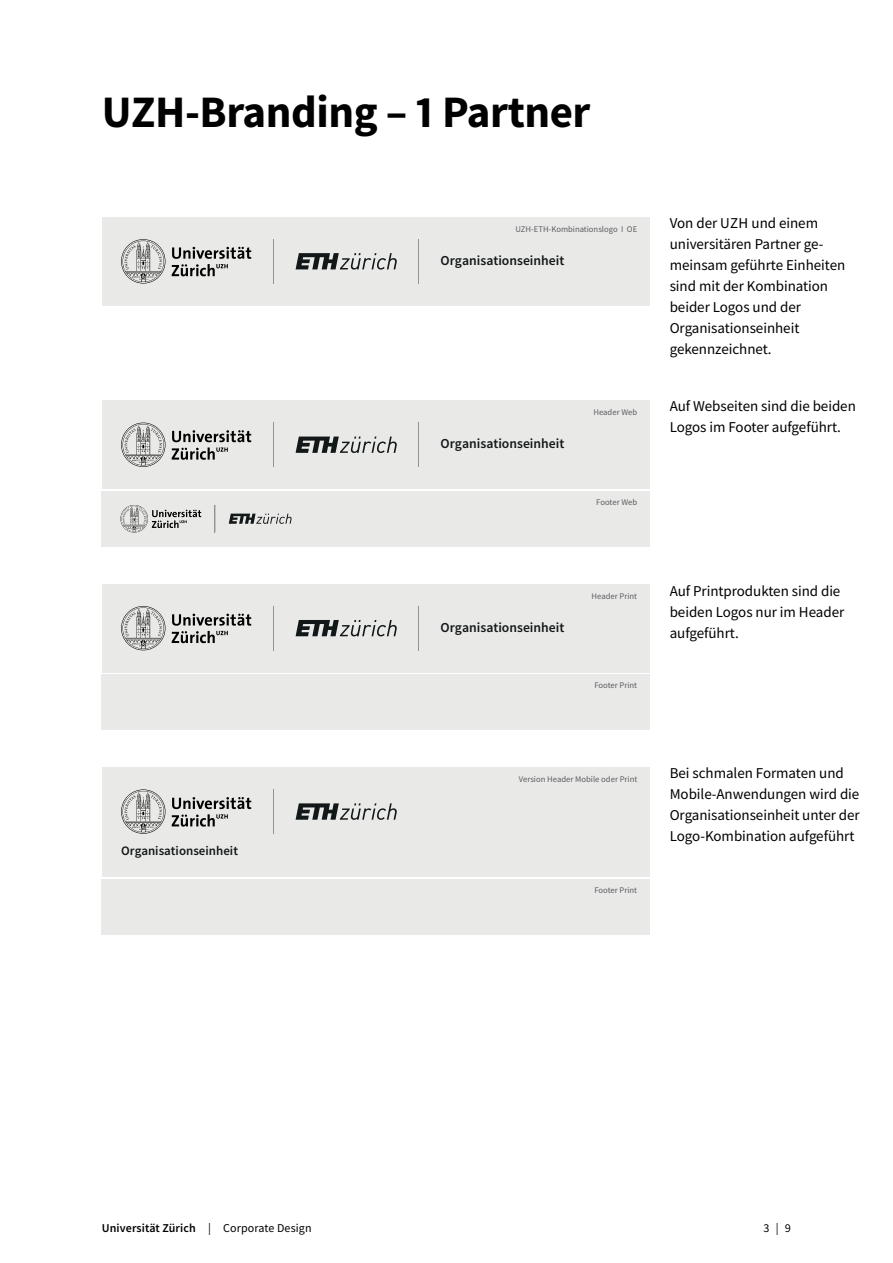
<style>
.page{position:relative;width:893px;height:1263px;background:#fff}
.page>*{position:absolute;margin:0;border:0;box-sizing:border-box;transform-origin:0 0}
.t1{font:700 45px "Source Sans Pro";letter-spacing:-.01em;color:#000}
.t2{font:15px/21px "Source Sans Pro";letter-spacing:-.005em;color:#000}
.t3{font:600 13.65px "Source Sans Pro";color:#121718}
.t4{font:600 12.9px "Source Sans Pro";color:#121718}
.t5{font:600 12px "Source Sans Pro";letter-spacing:.01em;color:#000}
.t6{font:12px "Source Sans Pro";color:#000}
.t7{font:8.7px "Source Sans Pro";color:#5b5e5f}
.s1{font-weight:400}
</style>
<div class="page">
<div style="left:102px;top:767px;width:547px;height:110px;background:#e9e9e8"></div>
<div style="left:102px;top:584px;width:547px;height:88px;background:#e9e9e8"></div>
<div style="left:102px;top:400px;width:547px;height:89px;background:#e9e9e8"></div>
<div style="left:102px;top:217px;width:547px;height:89px;background:#e9e9e8"></div>
<svg style="left:121px;top:239px;width:130px;height:44px"></svg>
<hr style="left:273px;top:239px;width:1px;height:44px;background:#929595">
<svg style="left:296px;top:253px;width:101px;height:17px"></svg>
<hr style="left:419px;top:239px;width:1px;height:44px;background:#929595">
<svg style="left:121px;top:423px;width:130px;height:44px"></svg>
<hr style="left:273px;top:423px;width:1px;height:44px;background:#929595">
<svg style="left:296px;top:436px;width:101px;height:17px"></svg>
<hr style="left:419px;top:423px;width:1px;height:44px;background:#929595">
<svg style="left:121px;top:606px;width:130px;height:44px"></svg>
<hr style="left:273px;top:606px;width:1px;height:44px;background:#929595">
<svg style="left:296px;top:620px;width:101px;height:16px"></svg>
<hr style="left:419px;top:606px;width:1px;height:44px;background:#929595">
<div style="left:102px;top:675px;width:547px;height:55px;background:#e9e9e8"></div>
<div style="left:102px;top:491px;width:547px;height:55px;background:#e9e9e8"></div>
<svg style="left:120px;top:505px;width:81px;height:27px"></svg>
<svg style="left:229px;top:514px;width:63px;height:10px"></svg>
<svg style="left:215px;top:505px;width:1px;height:27px"></svg>
<svg style="left:121px;top:789px;width:130px;height:45px"></svg>
<hr style="left:273px;top:789px;width:1px;height:45px;background:#929595">
<svg style="left:296px;top:803px;width:101px;height:17px"></svg>
<div style="left:102px;top:879px;width:547px;height:55px;background:#e9e9e8"></div>
<h1 class="t1" style="left:102px;top:82px;width:490px">UZH-Branding – 1 Partner</h1>
<p class="t7" style="left:515px;top:223px;width:123px">UZH-ETH-Kombinationslogo I OE</p>
<p class="t3" style="left:441px;top:251px;width:125px">Organisationseinheit</p>
<p class="t3" style="left:441px;top:435px;width:125px">Organisationseinheit</p>
<p class="t7" style="left:593px;top:407px;width:45px">Header Web</p>
<p class="t7" style="left:596px;top:496px;width:42px">Footer Web</p>
<p class="t3" style="left:441px;top:618px;width:125px">Organisationseinheit</p>
<p class="t7" style="left:592px;top:590px;width:47px">Header Print</p>
<p class="t7" style="left:594px;top:680px;width:44px">Footer Print</p>
<p class="t4" style="left:121px;top:842px;width:118px">Organisationseinheit</p>
<p class="t7" style="left:519px;top:773px;width:120px">Version Header Mobile oder Print</p>
<p class="t7" style="left:594px;top:884px;width:44px">Footer Print</p>
<p class="t2" style="left:670px;top:212px;width:177px">Von der UZH und einem universitären Partner ge&shy;meinsam geführte Einheiten sind mit der Kombination beider Logos und der<br>Organisationseinheit gekennzeichnet.</p>
<p class="t2" style="left:670px;top:395px;width:188px">Auf Webseiten sind die beiden<br>Logos im Footer aufgeführt.</p>
<p class="t2" style="left:670px;top:581px;width:176px">Auf Printprodukten sind die beiden Logos nur im Header aufgeführt.</p>
<p class="t2" style="left:670px;top:763px;width:192px">Bei schmalen Formaten und<br>Mobile-Anwendungen wird die<br>Organisationseinheit unter der<br>Logo-Kombination aufgeführt</p>
<p class="t5" style="left:102px;top:1220px;width:211px">Universität Zürich <span class="s1">| Corporate Design</span></p>
<p class="t6" style="left:763px;top:1220px;width:29px">3|9</p>
</div>
